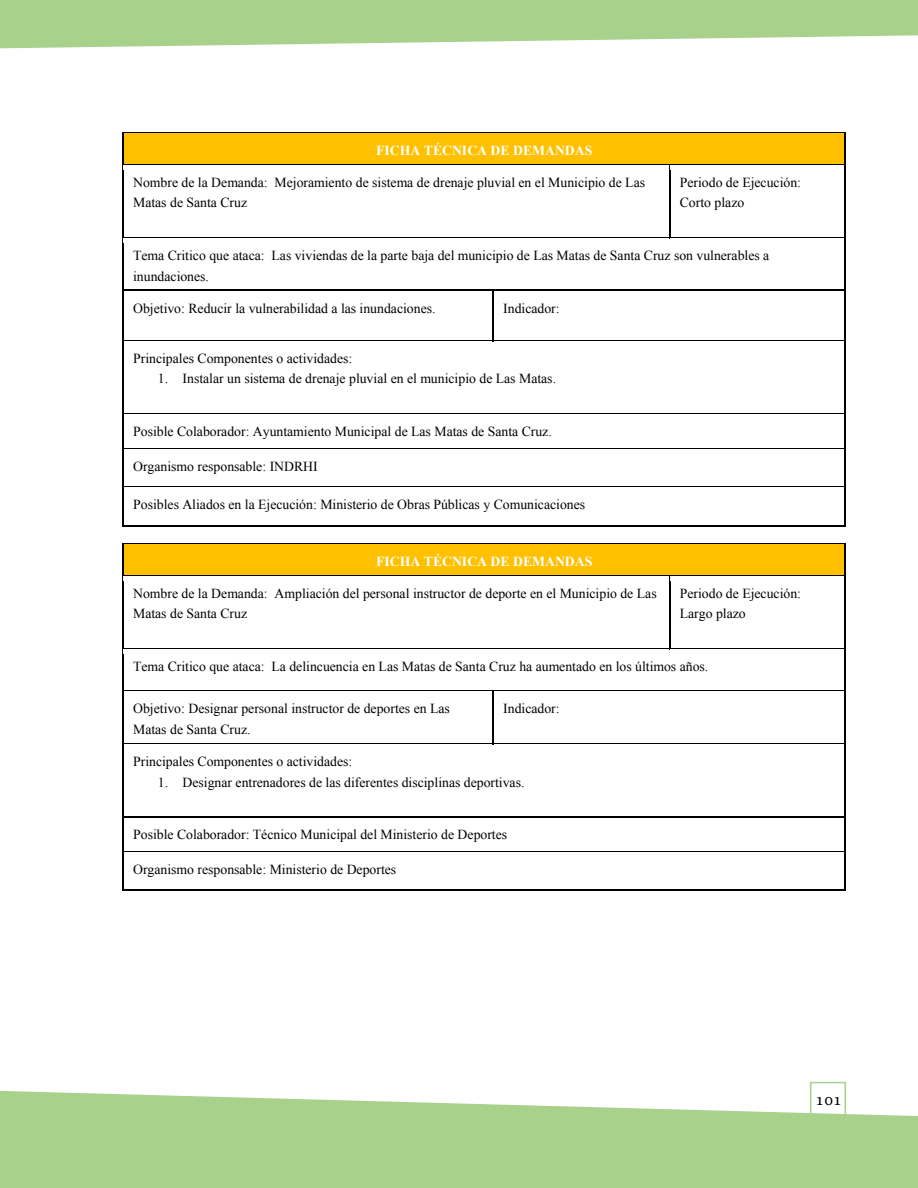
<style>
.page{position:relative;width:918px;height:1188px;background:#fff}
.page>*{position:absolute;margin:0;border:0;box-sizing:border-box;transform-origin:0 0}
.t1{font:18px "Minion Pro";color:#000}
.t2{font:13.8px/20.7px "Times New Roman";color:#000}
.t3{font:700 13.8px "Times New Roman";color:#fff}
</style>
<div class="page">
<svg style="left:1px;top:1091px;width:917px;height:97px;fill:#a8d18c"></svg>
<svg style="left:0;top:1091px;width:1px;height:97px"></svg>
<div style="left:810px;top:1082px;width:36px;height:36px;border:2px solid #a8d18c"></div>
<svg style="left:0;top:0;width:918px;height:48px;fill:#a8d18c"></svg>
<div style="left:133px;top:138px;width:703px;height:21px;background:#ffc000"></div>
<svg style="left:122px;top:132px;width:2px;height:6px"></svg>
<hr style="left:124px;top:132px;width:721px;height:1px;background:#000">
<div style="left:124px;top:133px;width:721px;height:5px;background:#ffc000"></div>
<div style="left:123px;top:159px;width:722px;height:5px;background:#ffc000"></div>
<hr style="left:122px;top:138px;width:2px;height:26px;background:#000">
<hr style="left:124px;top:164px;width:545px;height:1px;background:#000">
<hr style="left:670px;top:164px;width:175px;height:1px;background:#000">
<svg style="left:845px;top:132px;width:1px;height:38px"></svg>
<hr style="left:122px;top:170px;width:2px;height:67px;background:#000">
<hr style="left:669px;top:170px;width:1px;height:67px;background:#000">
<hr style="left:845px;top:170px;width:1px;height:67px;background:#000">
<hr style="left:124px;top:237px;width:545px;height:1px;background:#000">
<hr style="left:670px;top:237px;width:175px;height:1px;background:#000">
<hr style="left:122px;top:244px;width:2px;height:46px;background:#000">
<hr style="left:845px;top:244px;width:1px;height:46px;background:#000">
<svg style="left:122px;top:290px;width:2px;height:6px"></svg>
<hr style="left:124px;top:290px;width:369px;height:1px;background:#000">
<hr style="left:494px;top:290px;width:351px;height:1px;background:#000">
<hr style="left:122px;top:296px;width:2px;height:44px;background:#000">
<hr style="left:493px;top:296px;width:1px;height:44px;background:#000">
<hr style="left:845px;top:296px;width:1px;height:44px;background:#000">
<svg style="left:122px;top:340px;width:2px;height:6px"></svg>
<hr style="left:124px;top:340px;width:369px;height:1px;background:#000">
<hr style="left:494px;top:340px;width:351px;height:1px;background:#000">
<hr style="left:122px;top:346px;width:2px;height:68px;background:#000">
<hr style="left:845px;top:346px;width:1px;height:68px;background:#000">
<svg style="left:122px;top:414px;width:2px;height:6px"></svg>
<hr style="left:124px;top:414px;width:721px;height:1px;background:#000">
<hr style="left:122px;top:420px;width:2px;height:28px;background:#000">
<svg style="left:122px;top:448px;width:2px;height:6px"></svg>
<hr style="left:124px;top:448px;width:721px;height:1px;background:#000">
<svg style="left:845px;top:414px;width:1px;height:40px"></svg>
<hr style="left:122px;top:454px;width:2px;height:33px;background:#000">
<hr style="left:845px;top:454px;width:1px;height:33px;background:#000">
<svg style="left:122px;top:487px;width:2px;height:6px"></svg>
<hr style="left:124px;top:487px;width:721px;height:1px;background:#000">
<hr style="left:122px;top:493px;width:2px;height:33px;background:#000">
<hr style="left:124px;top:526px;width:721px;height:1px;background:#000">
<hr style="left:845px;top:493px;width:1px;height:33px;background:#000">
<div style="left:133px;top:549px;width:703px;height:21px;background:#ffc000"></div>
<svg style="left:122px;top:543px;width:2px;height:6px"></svg>
<hr style="left:124px;top:543px;width:721px;height:1px;background:#000">
<div style="left:124px;top:544px;width:721px;height:5px;background:#ffc000"></div>
<div style="left:123px;top:570px;width:722px;height:5px;background:#ffc000"></div>
<hr style="left:122px;top:549px;width:2px;height:26px;background:#000">
<hr style="left:124px;top:575px;width:545px;height:1px;background:#000">
<hr style="left:670px;top:575px;width:175px;height:1px;background:#000">
<svg style="left:845px;top:543px;width:1px;height:38px"></svg>
<hr style="left:122px;top:581px;width:2px;height:67px;background:#000">
<hr style="left:669px;top:581px;width:1px;height:67px;background:#000">
<hr style="left:845px;top:581px;width:1px;height:67px;background:#000">
<hr style="left:124px;top:648px;width:545px;height:1px;background:#000">
<hr style="left:670px;top:648px;width:175px;height:1px;background:#000">
<hr style="left:122px;top:654px;width:2px;height:36px;background:#000">
<hr style="left:845px;top:654px;width:1px;height:36px;background:#000">
<svg style="left:122px;top:690px;width:2px;height:7px"></svg>
<hr style="left:124px;top:690px;width:369px;height:2px;background:#000">
<hr style="left:494px;top:690px;width:351px;height:2px;background:#000">
<hr style="left:122px;top:697px;width:2px;height:46px;background:#000">
<hr style="left:493px;top:697px;width:1px;height:46px;background:#000">
<hr style="left:845px;top:697px;width:1px;height:46px;background:#000">
<svg style="left:122px;top:743px;width:2px;height:6px"></svg>
<hr style="left:124px;top:743px;width:369px;height:1px;background:#000">
<hr style="left:494px;top:743px;width:351px;height:1px;background:#000">
<hr style="left:122px;top:749px;width:2px;height:68px;background:#000">
<hr style="left:845px;top:749px;width:1px;height:68px;background:#000">
<svg style="left:122px;top:817px;width:2px;height:6px"></svg>
<hr style="left:124px;top:817px;width:721px;height:1px;background:#000">
<hr style="left:122px;top:823px;width:2px;height:28px;background:#000">
<svg style="left:122px;top:851px;width:2px;height:6px"></svg>
<hr style="left:124px;top:851px;width:721px;height:1px;background:#000">
<svg style="left:845px;top:817px;width:1px;height:40px"></svg>
<hr style="left:122px;top:857px;width:2px;height:33px;background:#000">
<hr style="left:124px;top:890px;width:721px;height:1px;background:#000">
<hr style="left:845px;top:857px;width:1px;height:33px;background:#000">
<p class="t3" style="left:376px;top:141px;width:218px">FICHA TÉCNICA DE DEMANDAS</p>
<p class="t2" style="left:133px;top:172px;width:514px">Nombre de la Demanda: Mejoramiento de sistema de drenaje pluvial en el Municipio de Las<br>Matas de Santa Cruz</p>
<p class="t2" style="left:680px;top:172px;width:123px">Periodo de Ejecución:<br>Corto plazo</p>
<p class="t2" style="left:133px;top:245px;width:638px">Tema Critico que ataca: Las viviendas de la parte baja del municipio de Las Matas de Santa Cruz son vulnerables a inundaciones.</p>
<p class="t2" style="left:133px;top:297px;width:304px">Objetivo: Reducir la vulnerabilidad a las inundaciones.</p>
<p class="t2" style="left:503px;top:297px;width:58px">Indicador:</p>
<p class="t2" style="left:133px;top:348px;width:221px">Principales Componentes o actividades:</p>
<p class="t2" style="left:158px;top:368px;width:400px">1. Instalar un sistema de drenaje pluvial en el municipio de Las Matas.</p>
<p class="t2" style="left:133px;top:421px;width:420px">Posible Colaborador: Ayuntamiento Municipal de Las Matas de Santa Cruz.</p>
<p class="t2" style="left:133px;top:456px;width:186px">Organismo responsable: INDRHI</p>
<p class="t2" style="left:133px;top:494px;width:454px">Posibles Aliados en la Ejecución: Ministerio de Obras Públicas y Comunicaciones</p>
<p class="t3" style="left:376px;top:552px;width:218px">FICHA TÉCNICA DE DEMANDAS</p>
<p class="t2" style="left:133px;top:583px;width:525px">Nombre de la Demanda: Ampliación del personal instructor de deporte en el Municipio de Las<br>Matas de Santa Cruz</p>
<p class="t2" style="left:680px;top:583px;width:123px">Periodo de Ejecución:<br>Largo plazo</p>
<p class="t2" style="left:133px;top:656px;width:577px">Tema Critico que ataca: La delincuencia en Las Matas de Santa Cruz ha aumentado en los últimos años.</p>
<p class="t2" style="left:133px;top:698px;width:318px">Objetivo: Designar personal instructor de deportes en Las<br>Matas de Santa Cruz.</p>
<p class="t2" style="left:503px;top:698px;width:58px">Indicador:</p>
<p class="t2" style="left:133px;top:751px;width:221px">Principales Componentes o actividades:</p>
<p class="t2" style="left:158px;top:771px;width:368px">1. Designar entrenadores de las diferentes disciplinas deportivas.</p>
<p class="t2" style="left:133px;top:824px;width:376px">Posible Colaborador: Técnico Municipal del Ministerio de Deportes</p>
<p class="t2" style="left:133px;top:859px;width:265px">Organismo responsable: Ministerio de Deportes</p>
<h1 class="t1" style="left:816px;top:1087px;width:28px">101</h1>
</div>
